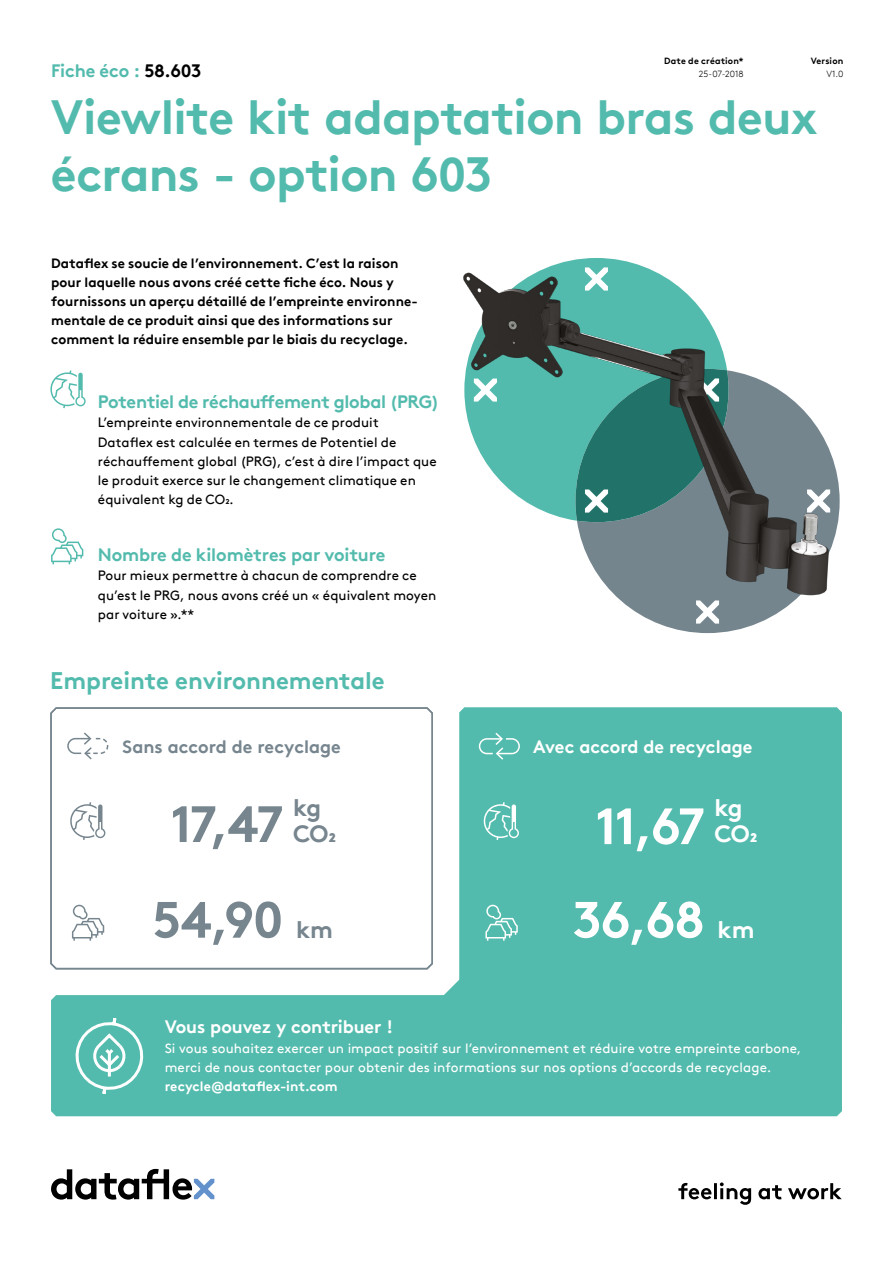
<style>
.page{position:relative;width:893px;height:1263px;background:#fff}
.page>*{position:absolute;margin:0;border:0;box-sizing:border-box;transform-origin:0 0}
.Value{font:700 51px "Brown Pro TT";letter-spacing:-.04em;color:#76858e}
.Table_bold{font:700 51px "Brown Pro TT";color:#fff}
.Value-2{font:700 51px "Brown Pro TT";color:#fff}
.t1{font:700 48px/57.4px "Brown Pro TT";letter-spacing:-.015em;color:#53bbad}
.Subkop{font:700 24px "Brown Pro TT";color:#53bbad}
.body{font:700 24px "Brown Pro TT";color:#76858e}
.body-2{font:700 24px "Brown Pro TT";color:#fff}
.Body_white{font:700 24px "Brown Pro TT";color:#76858e}
.Body_white-2{font:700 24px "Brown Pro TT";color:#fff}
.body-3{font:700 18px "Brown Pro TT";letter-spacing:-.015em;color:#53bbad}
.Small_print{font:700 18px "Brown Pro TT";letter-spacing:-.005em;color:#fff}
.Subkop-2{font:700 18px "Brown Pro TT";color:#76858e}
.Subkop-3{font:700 18px "Brown Pro TT";color:#fff}
.productnummer{font:700 18px "Brown Pro TT";letter-spacing:-.01em;color:#53bbad}
.body-4{font:13.5px/19.2px "Brown Pro TT";letter-spacing:.005em;color:#000}
.body-5{font:700 13.5px/19.2px "Brown Pro TT";letter-spacing:.005em;color:#000}
.Small_print-2{font:13.5px/19.2px "Brown Pro TT";letter-spacing:.005em;color:#fff}
.Small_print-3{font:700 9px "Brown Pro TT";letter-spacing:.015em;color:#000}
.Small_print-4{font:300 9px "Brown Pro TT";letter-spacing:-.005em;color:#000}
.s1{color:#000}
.s2{font-weight:700}
</style>
<div class="page">
<svg style="left:444px;top:980px;width:15px;height:15px"></svg>
<div style="left:459px;top:707px;width:383px;height:288px;background:#53bbad"></div>
<svg style="left:50px;top:707px;width:383px;height:263px"></svg>
<svg style="left:662px;top:475px;width:178px;height:158px"></svg>
<svg style="left:51px;top:1169px;width:163px;height:30px"></svg>
<svg style="left:678px;top:1182px;width:164px;height:23px"></svg>
<img style="left:463px;top:258px;width:374px;height:367px">
<div style="left:51px;top:995px;width:791px;height:121px;background:#53bbad"></div>
<svg style="left:479px;top:733px;width:41px;height:27px"></svg>
<svg style="left:67px;top:732px;width:41px;height:27px"></svg>
<svg style="left:75px;top:1018px;width:70px;height:79px;background:#74c8bc"></svg>
<svg style="left:51px;top:528px;width:32px;height:36px"></svg>
<svg style="left:72px;top:905px;width:32px;height:36px"></svg>
<svg style="left:485px;top:905px;width:33px;height:36px"></svg>
<svg style="left:50px;top:370px;width:36px;height:38px"></svg>
<svg style="left:70px;top:802px;width:35px;height:38px"></svg>
<svg style="left:483px;top:802px;width:36px;height:38px"></svg>
<p class="productnummer" style="left:51px;top:56px;width:152px">Fiche éco : <span class="s1">58.603</span></p>
<p class="Small_print-3" style="left:664px;top:53px;width:81px">Date de création*</p>
<p class="Small_print-4" style="left:699px;top:67px;width:46px">25-07-2018</p>
<p class="Small_print-3" style="left:811px;top:53px;width:34px">Version</p>
<p class="Small_print-4" style="left:826px;top:67px;width:18px">V1.0</p>
<p class="t1" style="left:51px;top:83px;width:768px">Viewlite kit adaptation bras deux écrans - option 603</p>
<p class="body-5" style="left:51px;top:252px;width:349px">Dataflex se soucie de l’environnement. C’est la raison</p>
<p class="body-5" style="left:51px;top:271px;width:368px">pour laquelle nous avons créé cette fiche éco. Nous y fournissons un aperçu détaillé de l’empreinte environne&shy;mentale de ce produit ainsi que des informations sur comment la réduire ensemble par le biais du recyclage.</p>
<p class="body-3" style="left:98px;top:387px;width:343px">Potentiel de réchauffement global (PRG)</p>
<p class="body-4" style="left:98px;top:412px;width:282px">L’empreinte environnementale de ce produit</p>
<p class="body-4" style="left:98px;top:431px;width:340px">Dataflex est calculée en termes de Potentiel de réchauffement global (PRG), c’est à dire l’impact que le produit exerce sur le changement climatique en équivalent kg de CO2.</p>
<p class="body-3" style="left:98px;top:540px;width:289px">Nombre de kilomètres par voiture</p>
<p class="body-4" style="left:98px;top:565px;width:340px">Pour mieux permettre à chacun de comprendre ce qu’est le PRG, nous avons créé un « équivalent moyen par voiture ».**</p>
<p class="Subkop" style="left:50px;top:661px;width:336px">Empreinte environnementale</p>
<p class="Subkop-2" style="left:123px;top:732px;width:220px">Sans accord de recyclage</p>
<p class="Subkop-3" style="left:533px;top:732px;width:221px">Avec accord de recyclage</p>
<p class="body" style="left:293px;top:789px;width:30px">kg</p>
<p class="body" style="left:293px;top:814px;width:45px">CO2</p>
<p class="Value" style="left:170px;top:783px;width:115px">17,47</p>
<p class="Table_bold" style="left:595px;top:785px;width:111px">11,67</p>
<p class="body-2" style="left:714px;top:789px;width:30px">kg</p>
<p class="body-2" style="left:714px;top:814px;width:45px">CO2</p>
<p class="Value" style="left:152px;top:878px;width:132px">54,90</p>
<p class="Body_white" style="left:296px;top:910px;width:38px">km</p>
<p class="Value-2" style="left:573px;top:878px;width:134px">36,68</p>
<p class="Body_white-2" style="left:718px;top:910px;width:38px">km</p>
<p class="Small_print" style="left:165px;top:1012px;width:230px">Vous pouvez y contribuer !</p>
<p class="Small_print-2" style="left:165px;top:1037px;width:638px">Si vous souhaitez exercer un impact positif sur l’environnement et réduire votre empreinte carbone, merci de nous contacter pour obtenir des informations sur nos options d’accords de recyclage. <span class="s2">recycle@dataflex-int.com</span></p>
</div>
